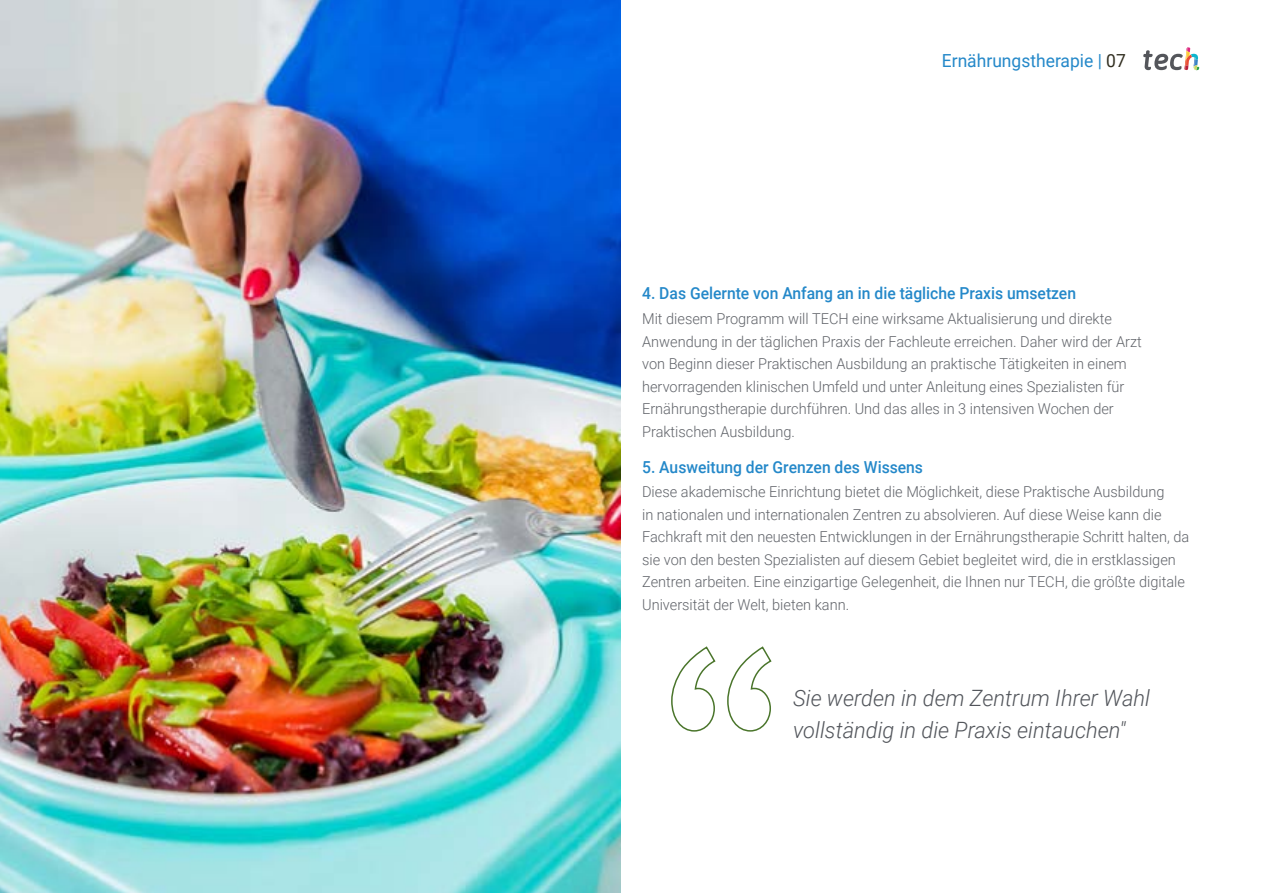
<style>
.page{position:relative;width:1263px;height:893px;background:#fff}
.page>*{position:absolute;margin:0;border:0;box-sizing:border-box;transform-origin:0 0}
.t1{font:italic 300 22.5px/31.5px "Roboto";color:#52555b}
.t2{font:18px "Roboto";color:#2488c9}
.t3{font:500 16.5px "Roboto";color:#2488c9;scale:.95 1}
.t4{font:300 15px/22.5px "Roboto";color:#61646a}
.s1{color:#312e20}
</style>
<div class="page">
<svg style="left:1143px;top:47px;width:56px;height:24px"></svg>
<img style="left:0;top:0;width:621px;height:893px">
<svg style="left:671px;top:646px;width:101px;height:86px"></svg>
<p class="t2" style="left:942px;top:48px;width:186px">Ernährungstherapie | <span class="s1">07</span></p>
<p class="t3" style="left:642px;top:282px;width:458px">4. Das Gelernte von Anfang an in die tägliche Praxis umsetzen</p>
<p class="t4" style="left:642px;top:307px;width:501px">Mit diesem Programm will TECH eine wirksame Aktualisierung und direkte Anwendung in der täglichen Praxis der Fachleute erreichen. Daher wird der Arzt von Beginn dieser Praktischen Ausbildung an praktische Tätigkeiten in einem hervorragenden klinischen Umfeld und unter Anleitung eines Spezialisten für Ernährungstherapie durchführen. Und das alles in 3 intensiven Wochen der Praktischen Ausbildung.</p>
<p class="t3" style="left:642px;top:455px;width:297px">5. Ausweitung der Grenzen des Wissens</p>
<p class="t4" style="left:642px;top:480px;width:549px">Diese akademische Einrichtung bietet die Möglichkeit, diese Praktische Ausbildung<br>in nationalen und internationalen Zentren zu absolvieren. Auf diese Weise kann die Fachkraft mit den neuesten Entwicklungen in der Ernährungstherapie Schritt halten, da sie von den besten Spezialisten auf diesem Gebiet begleitet wird, die in erstklassigen Zentren arbeiten. Eine einzigartige Gelegenheit, die Ihnen nur TECH, die größte digitale Universität der Welt, bieten kann.</p>
<h1 class="t1" style="left:793px;top:681px;width:358px">Sie werden in dem Zentrum Ihrer Wahl vollständig in die Praxis eintauchen"</h1>
</div>
